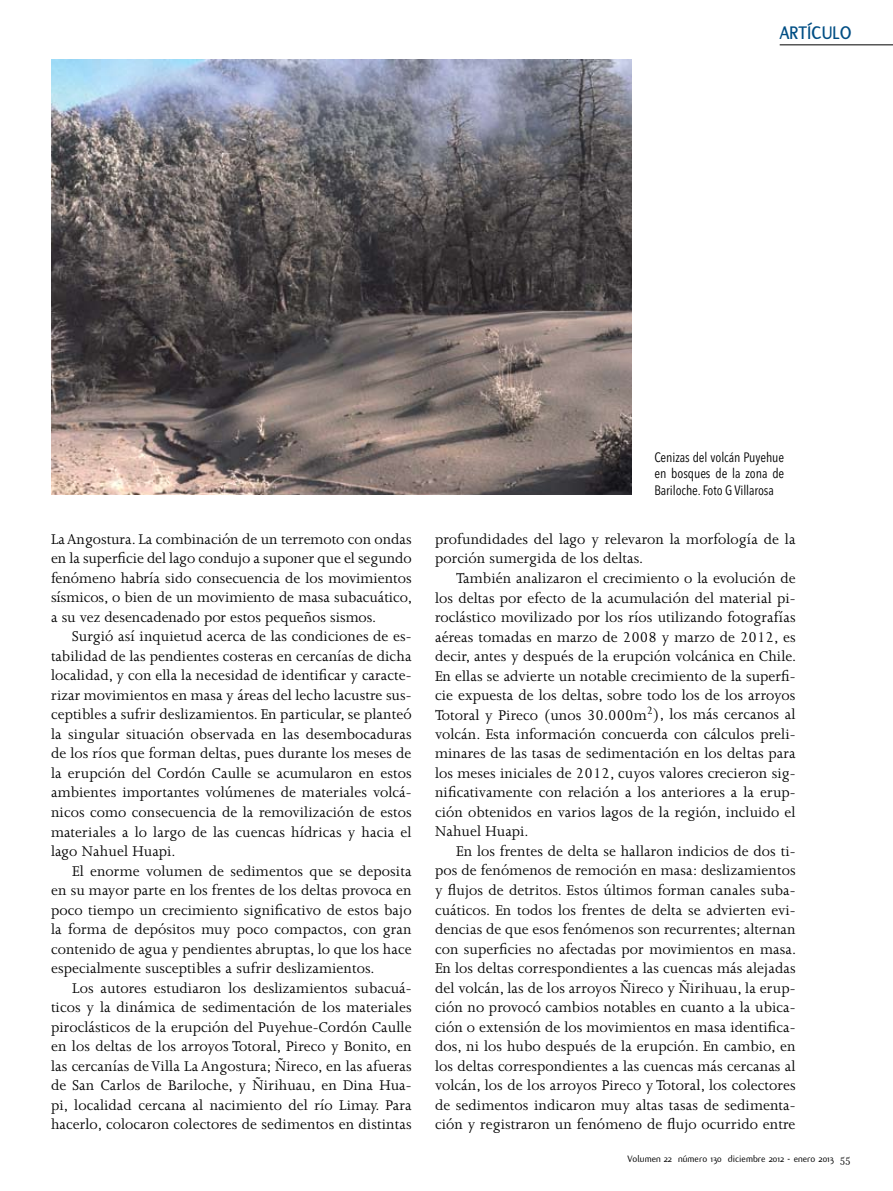
<style>
.page{position:relative;width:893px;height:1191px;background:#fff}
.page>*{position:absolute;margin:0;border:0;box-sizing:border-box;transform-origin:0 0}
.t1{font:700 19.5px "Flux";letter-spacing:.01em;color:#004e84;scale:.95 1}
.t2{font:16.2px/19.5px "Joanna";letter-spacing:.005em;color:#000;text-align:justify}
.t3{font:condensed 13.5px/16.5px "Avenir Next LT Pro";letter-spacing:-.005em;color:#000;text-align:justify}
.t4{font:10.2px "Flux";color:#000}
.s1{font-family:"Filosofia";font-size:11.25px}
</style>
<div class="page">
<img style="left:51px;top:60px;width:580px;height:435px">
<hr style="left:780px;top:45px;width:113px;height:1px;background:#000">
<p class="t1" style="left:780px;top:22px;width:77px">ARTÍCULO</p>
<p class="t2" style="left:51px;top:529px;width:363px">La Angostura. La combinación de un terremoto con ondas en la superficie del lago condujo a suponer que el segundo fenómeno habría sido consecuencia de los movimientos sísmicos, o bien de un movimiento de masa subacuático, a su vez desencadenado por estos pequeños sismos.</p>
<p class="t2" style="left:51px;top:627px;width:362px;text-indent:21px">Surgió así inquietud acerca de las condiciones de es&shy;tabilidad de las pendientes costeras en cercanías de dicha localidad, y con ella la necesidad de identificar y caracte&shy;rizar movimientos en masa y áreas del lecho lacustre sus&shy;ceptibles a sufrir deslizamientos. En particular, se planteó la singular situación observada en las desembocaduras de los ríos que forman deltas, pues durante los meses de la erupción del Cordón Caulle se acumularon en estos ambientes importantes volúmenes de materiales volcá&shy;nicos como consecuencia de la removilización de estos materiales a lo largo de las cuencas hídricas y hacia el lago Nahuel Huapi.</p>
<p class="t2" style="left:51px;top:861px;width:362px;text-indent:21px">El enorme volumen de sedimentos que se deposita en su mayor parte en los frentes de los deltas provoca en poco tiempo un crecimiento significativo de estos bajo la forma de depósitos muy poco compactos, con gran contenido de agua y pendientes abruptas, lo que los hace especialmente susceptibles a sufrir deslizamientos.</p>
<p class="t2" style="left:51px;top:978px;width:362px;text-indent:21px">Los autores estudiaron los deslizamientos subacuá&shy;ticos y la dinámica de sedimentación de los materiales piroclásticos de la erupción del Puyehue-Cordón Caulle en los deltas de los arroyos Totoral, Pireco y Bonito, en las cercanías de Villa La Angostura; Ñireco, en las afueras de San Carlos de Bariloche, y Ñirihuau, en Dina Hua&shy;pi, localidad cercana al nacimiento del río Limay. Para hacerlo, colocaron colectores de sedimentos en distintas</p>
<p class="t3" style="left:654px;top:448px;width:131px">Cenizas del volcán Puyehue en bosques de la zona de Bariloche. Foto G Villarosa</p>
<p class="t2" style="left:435px;top:529px;width:362px">profundidades del lago y relevaron la morfología de la porción sumergida de los deltas.</p>
<p class="t2" style="left:435px;top:568px;width:363px;text-indent:21px">También analizaron el crecimiento o la evolución de los deltas por efecto de la acumulación del material pi&shy;roclástico movilizado por los ríos utilizando fotografías aéreas tomadas en marzo de 2008 y marzo de 2012, es decir, antes y después de la erupción volcánica en Chile.<br>En ellas se advierte un notable crecimiento de la superfi&shy;cie expuesta de los deltas, sobre todo los de los arroyos Totoral y Pireco (unos 30.000m<sup>2</sup>), los más cercanos al volcán. Esta información concuerda con cálculos preli&shy;minares de las tasas de sedimentación en los deltas para los meses iniciales de 2012, cuyos valores crecieron sig&shy;nificativamente con relación a los anteriores a la erup&shy;ción obtenidos en varios lagos de la región, incluido el Nahuel Huapi.</p>
<p class="t2" style="left:435px;top:841px;width:363px;text-indent:21px">En los frentes de delta se hallaron indicios de dos ti&shy;pos de fenómenos de remoción en masa: deslizamientos y flujos de detritos. Estos últimos forman canales suba&shy;cuáticos. En todos los frentes de delta se advierten evi&shy;dencias de que esos fenómenos son recurrentes; alternan con superficies no afectadas por movimientos en masa.<br>En los deltas correspondientes a las cuencas más alejadas del volcán, las de los arroyos Ñireco y Ñirihuau, la erup&shy;ción no provocó cambios notables en cuanto a la ubica&shy;ción o extensión de los movimientos en masa identifica&shy;dos, ni los hubo después de la erupción. En cambio, en los deltas correspondientes a las cuencas más cercanas al volcán, los de los arroyos Pireco y Totoral, los colectores de sedimentos indicaron muy altas tasas de sedimenta&shy;ción y registraron un fenómeno de flujo ocurrido entre</p>
<p class="t4" style="left:628px;top:1153px;width:224px">Volumen 22 número 130 diciembre 2012 - enero 2013 <span class="s1">55</span></p>
</div>
